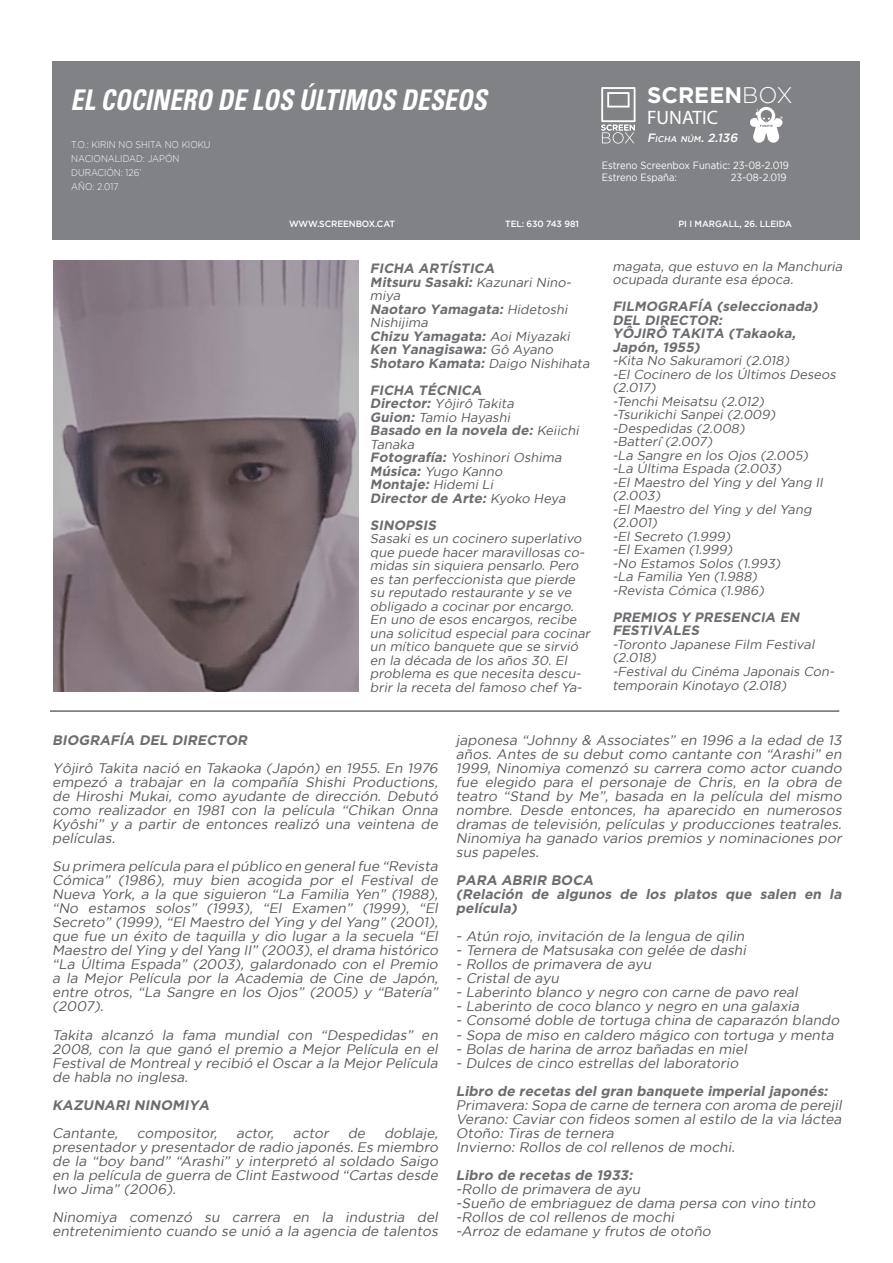
<style>
.page{position:relative;width:893px;height:1263px;background:#fff}
.page>*{position:absolute;margin:0;border:0;box-sizing:border-box;transform-origin:0 0}
.t1{font:italic 700 condensed 28.5px "Univers LT Std";color:#fff;scale:.9 1}
.t2{font:700 22.5px "Gotham";color:#fff}
.t3{font:19.5px "Myriad Pro";color:#fff}
.Normal__Web_26{font:italic 13.8px/14.1px "Gotham";color:#57585a;text-align:justify}
.Normal__Web_26-2{font:italic 700 13.8px/14.1px "Gotham";color:#6c6d70}
.t4{font:italic 700 13.5px/13.5px "Gotham";color:#6c6d70}
.t5{font:italic 12.9px/13.5px "Gotham";color:#57585a}
.t6{font:italic 500 12px "Gotham";color:#fff}
.t7{font:10.5px "Gotham";color:#fff;scale:.9 1}
.t8{font:300 9.75px "Gotham";color:#fff;scale:.9 1}
.t9{font:500 9px "Gotham";letter-spacing:-.01em;color:#fff}
.s1{font-weight:300}
.s2{font-size:8.4px}
.s3{font-weight:400;font-size:12.9px;color:#57585a}
.s4{font-weight:700;font-size:13.5px;color:#6c6d70}
</style>
<div class="page">
<div style="left:52px;top:61px;width:807px;height:178px;background:#808285"></div>
<img style="left:53px;top:260px;width:306px;height:431px">
<svg style="left:601px;top:87px;width:34px;height:57px"></svg>
<svg style="left:750px;top:107px;width:32px;height:36px"></svg>
<hr style="left:50px;top:711px;width:789px;height:1px;background:#231f20">
<p class="t1" style="left:71px;top:83px;width:464px">EL COCINERO DE LOS ÚLTIMOS DESEOS</p>
<p class="t8" style="left:71px;top:139px;width:156px">T.O.: KIRIN NO SHITA NO KIOKU</p>
<p class="t8" style="left:71px;top:153px;width:122px">NACIONALIDAD: JAPÓN</p>
<p class="t8" style="left:71px;top:167px;width:80px">DURACIÓN: 126’</p>
<p class="t8" style="left:71px;top:181px;width:54px">AÑO: 2.017</p>
<p class="t2" style="left:647px;top:82px;width:147px">SCREEN<span class="s1">BOX</span></p>
<p class="t3" style="left:647px;top:106px;width:73px">FUNATIC</p>
<p class="t6" style="left:647px;top:131px;width:94px">F<span class="s2">ICHA NÚM</span>. 2.136</p>
<p class="t7" style="left:602px;top:160px;width:209px">Estreno Screenbox Funatic: 23-08-2.019</p>
<p class="t7" style="left:602px;top:172px;width:85px">Estreno España:</p>
<p class="t7" style="left:731px;top:172px;width:64px">23-08-2.019</p>
<p class="t9" style="left:289px;top:218px;width:107px">WWW.SCREENBOX.CAT</p>
<p class="t9" style="left:505px;top:218px;width:75px">TEL: 630 743 981</p>
<p class="t9" style="left:678px;top:218px;width:115px">PI I MARGALL, 26. LLEIDA</p>
<p class="t5" style="left:612px;top:259px;width:234px">magata, que estuvo en la Manchuria ocupada durante esa época.</p>
<p class="t4" style="left:612px;top:300px;width:210px">FILMOGRAFÍA (seleccionada)<br>DEL DIRECTOR:</p>
<p class="t4" style="left:612px;top:327px;width:188px">YÔJIRÔ TAKITA (Takaoka,<br>Japón, 1955)</p>
<p class="t5" style="left:612px;top:354px;width:181px">-Kita No Sakuramori (2.018)</p>
<p class="t5" style="left:612px;top:367px;width:228px">-El Cocinero de los Últimos Deseos (2.017)</p>
<p class="t5" style="left:612px;top:394px;width:156px">-Tenchi Meisatsu (2.012)</p>
<p class="t5" style="left:612px;top:408px;width:167px">-Tsurikichi Sanpei (2.009)</p>
<p class="t5" style="left:612px;top:421px;width:136px">-Despedidas (2.008)</p>
<p class="t5" style="left:612px;top:435px;width:104px">-Batterî (2.007)</p>
<p class="t5" style="left:612px;top:448px;width:200px">-La Sangre en los Ojos (2.005)</p>
<p class="t5" style="left:612px;top:462px;width:173px">-La Última Espada (2.003)</p>
<p class="t5" style="left:612px;top:475px;width:215px">-El Maestro del Ying y del Yang II (2.003)</p>
<p class="t5" style="left:612px;top:502px;width:203px">-El Maestro del Ying y del Yang (2.001)</p>
<p class="t5" style="left:612px;top:529px;width:122px">-El Secreto (1.999)</p>
<p class="t5" style="left:612px;top:543px;width:124px">-El Examen (1.999)</p>
<p class="t5" style="left:612px;top:556px;width:172px">-No Estamos Solos (1.993)</p>
<p class="t5" style="left:612px;top:570px;width:149px">-La Familia Yen (1.988)</p>
<p class="t5" style="left:612px;top:583px;width:156px">-Revista Cómica (1.986)</p>
<p class="t4" style="left:612px;top:610px;width:191px">PREMIOS Y PRESENCIA EN<br>FESTIVALES</p>
<p class="t5" style="left:612px;top:637px;width:206px">-Toronto Japanese Film Festival (2.018)</p>
<p class="t5" style="left:612px;top:664px;width:226px">-Festival du Cinéma Japonais Con&shy;temporain Kinotayo (2.018)</p>
<p class="t4" style="left:370px;top:261px;width:129px">FICHA ARTÍSTICA</p>
<p class="t4" style="left:370px;top:275px;width:205px">Mitsuru Sasaki: <span class="s3">Kazunari Nino-</span></p>
<p class="t5" style="left:370px;top:289px;width:34px">miya</p>
<p class="t4" style="left:370px;top:302px;width:202px">Naotaro Yamagata: <span class="s3">Hidetoshi</span></p>
<p class="t5" style="left:370px;top:316px;width:62px">Nishijima</p>
<p class="t4" style="left:370px;top:329px;width:204px">Chizu Yamagata: <span class="s3">Aoi Miyazaki</span></p>
<p class="t4" style="left:370px;top:342px;width:187px">Ken Yanagisawa: <span class="s3">Gô Ayano</span></p>
<p class="t4" style="left:370px;top:356px;width:224px">Shotaro Kamata: <span class="s3">Daigo Nishihata</span></p>
<p class="t4" style="left:370px;top:383px;width:116px">FICHA TÉCNICA</p>
<p class="t5" style="left:370px;top:397px;width:148px"><span class="s4">Director:</span> Yôj irô Takita</p>
<p class="t5" style="left:370px;top:410px;width:144px"><span class="s4">Guion:</span> Tamio Hayashi</p>
<p class="t4" style="left:370px;top:423px;width:213px">Basado en la novela de: <span class="s3">Keiichi</span></p>
<p class="t5" style="left:370px;top:437px;width:48px">Tanaka</p>
<p class="t5" style="left:370px;top:451px;width:195px"><span class="s4">Fotografía:</span> Yoshinori Oshima</p>
<p class="t5" style="left:370px;top:464px;width:137px"><span class="s4">Música:</span> Yugo Kanno</p>
<p class="t4" style="left:370px;top:477px;width:127px">Montaje: <span class="s3">Hidemi Li</span></p>
<p class="t4" style="left:370px;top:491px;width:199px">Director de Arte: <span class="s3">Kyoko Heya</span></p>
<p class="t4" style="left:370px;top:518px;width:70px">SINOPSIS</p>
<p class="t5" style="left:370px;top:532px;width:224px">Sasaki es un cocinero superlativo que puede hacer maravillosas co&shy;midas sin siquiera pensarlo. Pero es tan perfeccionista que pierde su reputado restaurante y se ve obligado a cocinar por encargo.<br>En uno de esos encargos, recibe una solicitud especial para cocinar un mítico banquete que se sirvió en la década de los años 30. El problema es que necesita descu&shy;brir la receta del famoso chef Ya-</p>
<p class="Normal__Web_26-2" style="left:52px;top:732px;width:199px">BIOGRAFÍA DEL DIRECTOR</p>
<p class="Normal__Web_26" style="left:52px;top:761px;width:390px">Yôj irô Takita nació en Takaoka (Japón) en 1955. En 1976 empezó a trabajar en la compañía Shishi Productions, de Hiroshi Mukai, como ayudante de dirección. Debutó como realizador en 1981 con la película “Chikan Onna Kyôshi” y a partir de entonces realizó una veintena de películas.</p>
<p class="Normal__Web_26" style="left:52px;top:859px;width:390px">Su primera película para elpúblico en generalfue “Revista Cómica” (1986), muy bien acogida por el Festival de Nueva York, a la que siguieron “La Familia Yen” (1988), “No estamos solos” (1993), “El Examen” (1999), “El Secreto” (1999), “El Maestro del Ying y del Yang” (2001), que fue un éxito de taquilla y dio lugar a la secuela “El Maestro del Ying y del Yang II” (2003), el drama histórico “La Última Espada” (2003), galardonado con el Premio a la Mejor Película por la Academia de Cine de Japón, entre otros, “La Sangre en los Ojos” (2005) y “Batería” (2007).</p>
<p class="Normal__Web_26" style="left:52px;top:1027px;width:390px">Takita alcanzó la fama mundial con “Despedidas” en 2008, con la que ganó el premio a Mejor Película en el Festival de Montreal y recibió el Oscar a la Mejor Película de habla no inglesa.</p>
<p class="Normal__Web_26-2" style="left:52px;top:1097px;width:161px">KAZUNARI NINOMIYA</p>
<p class="Normal__Web_26" style="left:52px;top:1125px;width:390px">Cantante, compositor, actor, actor de doblaje, presentador y presentador de radio japonés. Es miembro de la “boy band” “Arashi” y interpretó al soldado Saigo en la película de guerra de Clint Eastwood “Cartas desde Iwo Jima” (2006).</p>
<p class="Normal__Web_26" style="left:52px;top:1210px;width:390px">Ninomiya comenzó su carrera en la industria del entretenimiento cuando se unió a la agencia de talentos</p>
<p class="Normal__Web_26" style="left:456px;top:733px;width:390px">japonesa “Johnny &amp; Associates” en 1996 a la edad de 13 años. Antes de su debut como cantante con “Arashi” en 1999, Ninomiya comenzó su carrera como actor cuando fue elegido para el personaje de Chris, en la obra de teatro “Stand by Me”, basada en la película del mismo nombre. Desde entonces, ha aparecido en numerosos dramas de televisión, películas y producciones teatrales.<br>Ninomiya ha ganado varios premios y nominaciones por sus papeles.</p>
<p class="Normal__Web_26-2" style="left:456px;top:873px;width:142px">PARA ABRIR BOCA</p>
<p class="Normal__Web_26-2" style="left:456px;top:887px;width:390px">(Relación de algunos de los platos que salen en la película)</p>
<p class="Normal__Web_26" style="left:456px;top:929px;width:293px">- Atún rojo, invitación de la lengua de qilin</p>
<p class="Normal__Web_26" style="left:456px;top:943px;width:294px">- Ternera de Matsusaka con gelée de dashi</p>
<p class="Normal__Web_26" style="left:456px;top:957px;width:200px">- Rollos de primavera de ayu</p>
<p class="Normal__Web_26" style="left:456px;top:971px;width:107px">- Cristal de ayu</p>
<p class="Normal__Web_26" style="left:456px;top:985px;width:346px">- Laberinto blanco y negro con carne de pavo real</p>
<p class="Normal__Web_26" style="left:456px;top:999px;width:347px">- Laberinto de coco blanco y negro en una galaxia</p>
<p class="Normal__Web_26" style="left:456px;top:1013px;width:387px">- Consomé doble de tortuga china de caparazón blando</p>
<p class="Normal__Web_26" style="left:456px;top:1027px;width:382px">- Sopa de miso en caldero mágico con tortuga y menta</p>
<p class="Normal__Web_26" style="left:456px;top:1041px;width:295px">- Bolas de harina de arroz bañadas en miel</p>
<p class="Normal__Web_26" style="left:456px;top:1055px;width:286px">- Dulces de cinco estrellas del laboratorio</p>
<p class="Normal__Web_26-2" style="left:456px;top:1083px;width:376px">Libro de recetas del gran banquete imperial japonés:</p>
<p class="Normal__Web_26" style="left:456px;top:1097px;width:390px">Primavera:Sopa de carne de ternera con aroma de perejil</p>
<p class="Normal__Web_26" style="left:456px;top:1111px;width:390px">Verano: Caviar con fideos somen al estilo de la via láctea</p>
<p class="Normal__Web_26" style="left:456px;top:1125px;width:162px">Otoño: Tiras de ternera</p>
<p class="Normal__Web_26" style="left:456px;top:1139px;width:283px">Invierno: Rollos de col rellenos de mochi.</p>
<p class="Normal__Web_26-2" style="left:456px;top:1167px;width:181px">Libro de recetas de 1933:</p>
<p class="Normal__Web_26" style="left:456px;top:1182px;width:189px">-Rollo de primavera de ayu</p>
<p class="Normal__Web_26" style="left:456px;top:1196px;width:364px">-Sueño de embriaguez de dama persa con vino tinto</p>
<p class="Normal__Web_26" style="left:456px;top:1210px;width:222px">-Rollos de col rellenos de mochi</p>
<p class="Normal__Web_26" style="left:456px;top:1224px;width:259px">-Arroz de edamane y frutos de otoño</p>
</div>
